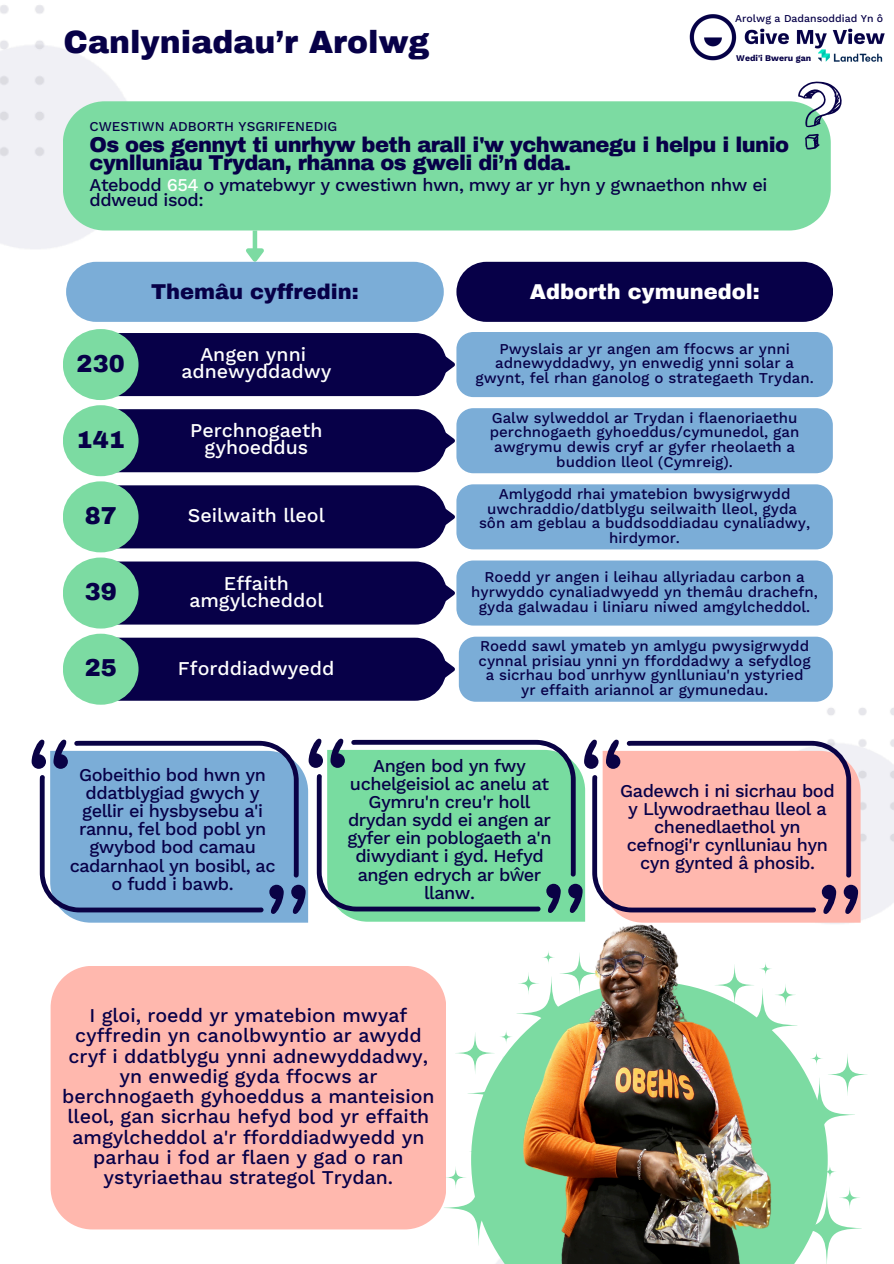
<style>
.page{position:relative;width:894px;height:1264px;background:#fff}
.page>*{position:absolute;margin:0;border:0;box-sizing:border-box;transform-origin:0 0}
.t1{font:900 31.5px "Archivo";color:#070048}
.t2{font:900 24px "Archivo";color:#070048}
.t3{font:900 21px/18px "Archivo";letter-spacing:-.025em;color:#070048}
.t4{font:900 21px "Archivo";color:#fff}
.t5{font:900 21px "Archivo";color:#070048}
.t6{font:500 19.5px/20.2px "Work Sans";color:#070048;text-align:center}
.t7{font:500 19.5px/16.8px "Work Sans";color:#fff;text-align:center}
.t8{font:500 18px/18px "Work Sans";letter-spacing:-.025em;color:#070048;text-align:center}
.t9{font:500 15px/14.7px "Work Sans";color:#070048;text-align:center}
.t10{font:500 13.5px "Work Sans";color:#070048}
.t11{font:500 10.5px "Work Sans";color:#070048}
.t12{font:700 8.7px "Work Sans";color:#070048}
.s1{color:#fff}
.s2{font-family:"Noto Sans";font-weight:400}
</style>
<div class="page">
<img style="left:0;top:5px;width:167px;height:305px">
<img style="left:31px;top:690px;width:862px;height:540px">
<div style="left:252px;top:230px;width:5px;height:19px;background:#7cdba2"></div>
<svg style="left:239px;top:244px;width:29px;height:18px"></svg>
<div style="left:63px;top:101px;width:767px;height:129px;background:#7cdba2"></div>
<div style="left:66px;top:262px;width:377px;height:60px;background:#7badd7;border-radius:30px"></div>
<div style="left:66px;top:333px;width:380px;height:63px;background:#070048;border-radius:32px"></div>
<div style="left:66px;top:409px;width:380px;height:63px;background:#070048;border-radius:32px"></div>
<div style="left:66px;top:561px;width:380px;height:63px;background:#070048;border-radius:32px"></div>
<div style="left:66px;top:485px;width:380px;height:63px;background:#070048;border-radius:32px"></div>
<div style="left:437px;top:332px;width:395px;height:65px;background:#7badd7"></div>
<svg style="left:437px;top:408px;width:395px;height:65px;background:#7faed6"></svg>
<svg style="left:437px;top:484px;width:395px;height:65px;background:#7faed6"></svg>
<svg style="left:437px;top:560px;width:395px;height:65px;background:#7faed6"></svg>
<div style="left:456px;top:262px;width:376px;height:60px;background:#070048;border-radius:30px"></div>
<div style="left:66px;top:637px;width:380px;height:63px;background:#070048;border-radius:32px"></div>
<svg style="left:437px;top:636px;width:395px;height:65px;background:#80afd7"></svg>
<svg style="left:804px;top:134px;width:15px;height:16px"></svg>
<svg style="left:797px;top:81px;width:44px;height:46px"></svg>
<div style="left:51px;top:965px;width:395px;height:264px;background:#ffb8ae"></div>
<svg style="left:32px;top:738px;width:828px;height:184px;background:#a0b6b4"></svg>
<div style="left:63px;top:329px;width:75px;height:71px;background:#7cdba2;border-radius:50%"></div>
<div style="left:63px;top:405px;width:75px;height:71px;background:#7cdba2;border-radius:50%"></div>
<div style="left:63px;top:481px;width:75px;height:71px;background:#7cdba2;border-radius:50%"></div>
<div style="left:63px;top:557px;width:75px;height:71px;background:#7cdba2;border-radius:50%"></div>
<div style="left:63px;top:633px;width:75px;height:71px;background:#7cdba2;border-radius:50%"></div>
<img style="left:511px;top:913px;width:276px;height:350px">
<svg style="left:758px;top:962px;width:13px;height:13px"></svg>
<svg style="left:714px;top:964px;width:153px;height:188px"></svg>
<svg style="left:809px;top:1051px;width:13px;height:14px"></svg>
<svg style="left:778px;top:1166px;width:83px;height:97px"></svg>
<svg style="left:823px;top:1164px;width:13px;height:14px"></svg>
<svg style="left:455px;top:952px;width:144px;height:178px"></svg>
<svg style="left:541px;top:950px;width:13px;height:14px"></svg>
<svg style="left:443px;top:1146px;width:83px;height:99px"></svg>
<svg style="left:469px;top:1144px;width:13px;height:14px"></svg>
<img style="left:689px;top:14px;width:196px;height:48px">
<div style="left:757px;top:51px;width:60px;height:14px;background:#fff"></div>
<p class="t1" style="left:63px;top:26px;width:367px">Canlyniadau’r Arolwg</p>
<p class="t10" style="left:89px;top:119px;width:249px">CWESTIWN ADBORTH YSGRIFENEDIG</p>
<p class="t11" style="left:735px;top:12px;width:149px">Arolwg a Dadansoddiad Yn ô</p>
<h5 class="t12" style="left:736px;top:53px;width:76px">Wedi'i Bweru gan</h5>
<h5 class="t3" style="left:89px;top:136px;width:701px">Os oes gennyt ti unrhyw beth arall i'w ychwanegu i helpu i lunio cynlluniau Trydan, rhanna os gweli di’n dda.</h5>
<p class="t8" style="left:89px;top:177px;width:679px;line-height:15.8px;text-align:left">Atebodd <span class="s1">654</span> o ymatebwyr y cwestiwn hwn, mwy ar yr hyn y gwnaethon nhw ei ddweud isod:</p>
<h4 class="t2" style="left:77px;top:351px;width:50px">230</h4>
<h2 class="t2" style="left:77px;top:427px;width:50px">141</h2>
<h3 class="t2" style="left:85px;top:503px;width:34px">87</h3>
<p class="t2" style="left:85px;top:579px;width:34px">39</p>
<h2 class="t2" style="left:85px;top:655px;width:34px">25</h2>
<p class="t5" style="left:151px;top:280px;width:209px">Themâu cyffredin:</p>
<p class="t7" style="left:181px;top:346px;width:151px">Angen ynni adnewyddadwy</p>
<p class="t7" style="left:190px;top:422px;width:134px">Perchnogaeth gyhoeddus</p>
<p class="t7" style="left:188px;top:507px;width:138px">Seilwaith lleol</p>
<h1 class="t7" style="left:189px;top:574px;width:135px">Effaith amgylcheddol</h1>
<h4 class="t7" style="left:178px;top:659px;width:158px">Fforddiadwyedd</h4>
<h6 class="t4" style="left:529px;top:280px;width:231px">Adborth cymunedol:</h6>
<p class="t9" style="left:475px;top:341px;width:339px">Pwyslais ar yr angen am ffocws ar ynni adnewyddadwy, yn enwedig ynni solar a gwynt, fel rhan ganolog o strategaeth Trydan.</p>
<h3 class="t9" style="left:489px;top:410px;width:311px">Galw sylweddol ar Trydan i flaenoriaethu perchnogaeth gyhoeddus/cymunedol, gan awgrymu dewis cryf ar gyfer rheolaeth a buddion lleol (Cymreig).</h3>
<p class="t9" style="left:487px;top:486px;width:311px">Amlygodd rhai ymatebion bwysigrwydd uwchraddio/datblygu seilwaith lleol, gyda</p>
<p class="t9" style="left:479px;top:515px;width:332px">sôn am geblau a buddsoddiadau cynaliadwy, hirdymor.</p>
<h3 class="t9" style="left:471px;top:570px;width:348px">Roedd yr angen i leihau allyriadau carbon a hyrwyddo cynaliadwyedd yn themâu drachefn, gyda galwadau i liniaru niwed amgylcheddol.</h3>
<h3 class="t9" style="left:478px;top:638px;width:333px">Roedd sawl ymateb yn amlygu pwysigrwydd cynnal prisiau ynni yn fforddadwy a sefydlog a sicrhau bod unrhyw gynlluniau'n ystyried yr effaith ariannol ar gymunedau.</h3>
<p class="t8" style="left:70px;top:766px;width:207px">Gobeithio bod hwn yn ddatblygiad gwych y gellir ei hysbysebu a'i rannu, fel bod pobl yn gwybod bod camau cadarnhaol yn bosibl, ac o fudd i bawb.</p>
<p class="t8" style="left:347px;top:757px;width:205px">Angen bod yn fwy uchelgeisiol ac anelu at<br>Gymru'n creu'r holl drydan sydd ei angen ar gyfer ein poblogaeth a'n diwydiant i gyd. Hefyd angen edrych ar b<span class="s2">ŵ</span>er llanw.</p>
<h4 class="t6" style="left:62px;top:1005px;width:374px">I gloi, roedd yr ymatebion mwyaf cyffredin yn canolbwyntio ar awydd cryf i ddatblygu ynni adnewyddadwy, yn enwedig gyda ffocws ar berchnogaeth gyhoeddus a manteision lleol, gan sicrhau hefyd bod yr effaith amgylcheddol a'r fforddiadwyedd yn parhau i fod ar flaen y gad o ran ystyriaethau strategol Trydan.</h4>
<p class="t8" style="left:620px;top:781px;width:216px">Gadewch i ni sicrhau bod y Llywodraethau lleol a chenedlaethol yn cefnogi'r cynlluniau hyn cyn gynted â phosib.</p>
</div>
